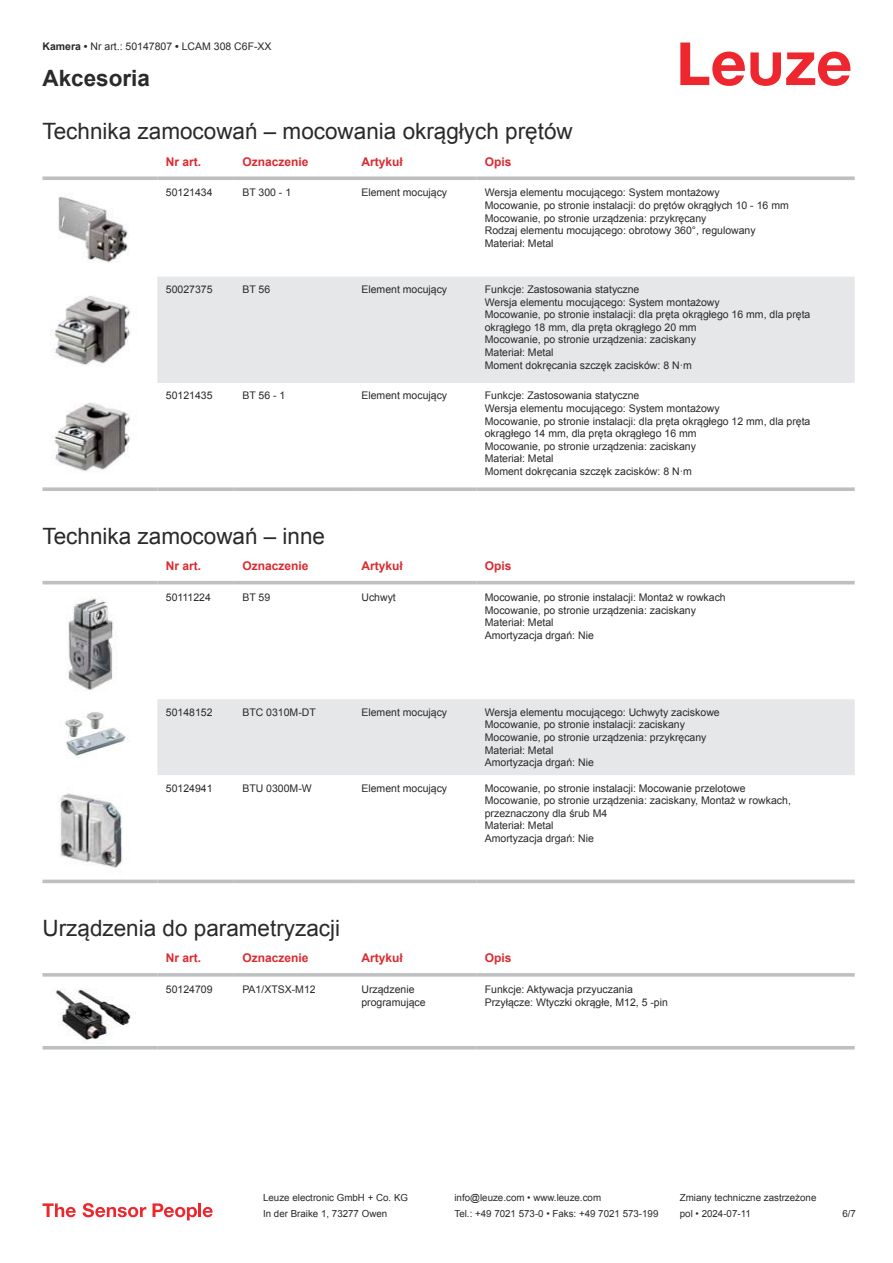
<style>
.page{position:relative;width:893px;height:1263px;background:#fff}
.page>*{position:absolute;margin:0;border:0;box-sizing:border-box;transform-origin:0 0}
.t1{font:22.5px "Arial";color:#2b292a}
.t2{font:700 22.5px "Arial";color:#2b292a}
.t3{font:700 12px "Arial";color:#db2a30}
.t4{font:10.5px/12.6px "Arial";color:#2b292a}
.t5{font:9.75px "Arial";color:#2b292a}
.s1{font-weight:700}
</style>
<div class="page">
<svg style="left:680px;top:43px;width:170px;height:43px"></svg>
<div style="left:157px;top:277px;width:698px;height:106px;background:#e6e7e9"></div>
<svg style="left:43px;top:176px;width:114px;height:4px"></svg>
<svg style="left:157px;top:176px;width:77px;height:4px"></svg>
<svg style="left:234px;top:176px;width:119px;height:4px"></svg>
<svg style="left:353px;top:176px;width:123px;height:4px"></svg>
<svg style="left:476px;top:176px;width:379px;height:4px;fill:#bdbfc1"></svg>
<svg style="left:43px;top:487px;width:114px;height:4px"></svg>
<svg style="left:157px;top:487px;width:77px;height:4px"></svg>
<svg style="left:234px;top:487px;width:119px;height:4px"></svg>
<svg style="left:353px;top:487px;width:123px;height:4px"></svg>
<svg style="left:476px;top:487px;width:379px;height:4px;fill:#bdbfc1"></svg>
<img style="left:58px;top:194px;width:71px;height:69px">
<img style="left:53px;top:296px;width:78px;height:70px">
<img style="left:50px;top:402px;width:81px;height:69px">
<svg style="left:43px;top:584px;width:812px;height:300px"></svg>
<div style="left:157px;top:699px;width:698px;height:76px;background:#e6e7e9"></div>
<hr style="left:43px;top:581px;width:114px;height:3px;background:#bdbfc1">
<hr style="left:157px;top:581px;width:77px;height:3px;background:#bdbfc1">
<hr style="left:234px;top:581px;width:119px;height:3px;background:#bdbfc1">
<hr style="left:353px;top:581px;width:123px;height:3px;background:#bdbfc1">
<hr style="left:476px;top:581px;width:379px;height:3px;background:#bdbfc1">
<hr style="left:43px;top:880px;width:114px;height:3px;background:#bdbfc1">
<hr style="left:157px;top:880px;width:77px;height:3px;background:#bdbfc1">
<hr style="left:234px;top:880px;width:119px;height:3px;background:#bdbfc1">
<hr style="left:353px;top:880px;width:123px;height:3px;background:#bdbfc1">
<hr style="left:476px;top:880px;width:379px;height:3px;background:#bdbfc1">
<img style="left:58px;top:589px;width:67px;height:106px">
<img style="left:43px;top:703px;width:97px;height:62px">
<img style="left:43px;top:779px;width:97px;height:98px">
<svg style="left:43px;top:1043px;width:812px;height:7px"></svg>
<svg style="left:43px;top:973px;width:114px;height:4px"></svg>
<svg style="left:157px;top:973px;width:77px;height:4px"></svg>
<svg style="left:234px;top:973px;width:119px;height:4px"></svg>
<svg style="left:353px;top:973px;width:123px;height:4px"></svg>
<svg style="left:476px;top:973px;width:379px;height:4px;fill:#c2c4c5"></svg>
<hr style="left:43px;top:1046px;width:114px;height:3px;background:#bdbfc1">
<hr style="left:157px;top:1046px;width:77px;height:3px;background:#bdbfc1">
<hr style="left:234px;top:1046px;width:119px;height:3px;background:#bdbfc1">
<hr style="left:353px;top:1046px;width:123px;height:3px;background:#bdbfc1">
<hr style="left:476px;top:1046px;width:379px;height:3px;background:#bdbfc1">
<img style="left:54px;top:988px;width:82px;height:55px">
<svg style="left:43px;top:1203px;width:33px;height:14px"></svg>
<svg style="left:83px;top:1203px;width:63px;height:14px"></svg>
<svg style="left:153px;top:1203px;width:44px;height:17px"></svg>
<hr style="left:198px;top:1203px;width:3px;height:14px;background:#ed272d">
<svg style="left:203px;top:1207px;width:10px;height:10px"></svg>
<p class="t4" style="left:43px;top:41px;width:231px"><span class="s1">Kamera •</span> Nr art.: 50147807 <span class="s1">•</span> LCAM 308 C6F-XX</p>
<h1 class="t2" style="left:43px;top:70px;width:109px">Akcesoria</h1>
<h1 class="t1" style="left:43px;top:116px;width:532px">Technika zamocowań – mocowania okrągłych prętów</h1>
<p class="t3" style="left:166px;top:157px;width:37px">Nr art.</p>
<p class="t3" style="left:242px;top:157px;width:68px">Oznaczenie</p>
<p class="t3" style="left:361px;top:153px;width:43px">Artykuł</p>
<p class="t3" style="left:485px;top:157px;width:28px">Opis</p>
<p class="t4" style="left:166px;top:187px;width:48px">50121434</p>
<p class="t4" style="left:242px;top:187px;width:50px">BT 300 - 1</p>
<p class="t4" style="left:361px;top:186px;width:87px">Element mocujący</p>
<p class="t4" style="left:485px;top:186px;width:306px">Wersja elementu mocującego: System montażowy<br>Mocowanie, po stronie instalacji: do prętów okrągłych 10 - 16 mm Mocowanie, po stronie urządzenia: przykręcany<br>Rodzaj elementu mocującego: obrotowy 360°, regulowany Materiał: Metal</p>
<p class="t4" style="left:166px;top:284px;width:48px">50027375</p>
<p class="t4" style="left:242px;top:284px;width:29px">BT 56</p>
<p class="t4" style="left:361px;top:283px;width:87px">Element mocujący</p>
<p class="t4" style="left:485px;top:283px;width:327px">Funkcje: Zastosowania statyczne<br>Wersja elementu mocującego: System montażowy<br>Mocowanie, po stronie instalacji: dla pręta okrągłego 16 mm, dla pręta okrągłego 18 mm, dla pręta okrągłego 20 mm<br>Mocowanie, po stronie urządzenia: zaciskany<br>Materiał: Metal<br>Moment dokręcania szczęk zacisków: 8 N·m</p>
<p class="t4" style="left:166px;top:390px;width:48px">50121435</p>
<p class="t4" style="left:242px;top:390px;width:44px">BT 56 - 1</p>
<p class="t4" style="left:361px;top:389px;width:87px">Element mocujący</p>
<p class="t4" style="left:485px;top:389px;width:327px">Funkcje: Zastosowania statyczne<br>Wersja elementu mocującego: System montażowy<br>Mocowanie, po stronie instalacji: dla pręta okrągłego 12 mm, dla pręta okrągłego 14 mm, dla pręta okrągłego 16 mm<br>Mocowanie, po stronie urządzenia: zaciskany<br>Materiał: Metal<br>Moment dokręcania szczęk zacisków: 8 N·m</p>
<h1 class="t1" style="left:43px;top:520px;width:284px">Technika zamocowań – inne</h1>
<p class="t3" style="left:166px;top:561px;width:37px">Nr art.</p>
<p class="t3" style="left:242px;top:561px;width:68px">Oznaczenie</p>
<p class="t3" style="left:361px;top:557px;width:43px">Artykuł</p>
<p class="t3" style="left:485px;top:561px;width:28px">Opis</p>
<p class="t4" style="left:166px;top:592px;width:47px">50111224</p>
<p class="t4" style="left:242px;top:591px;width:29px">BT 59</p>
<p class="t4" style="left:361px;top:592px;width:36px">Uchwyt</p>
<p class="t4" style="left:485px;top:591px;width:242px">Mocowanie, po stronie instalacji: Montaż w rowkach Mocowanie, po stronie urządzenia: zaciskany Materiał: Metal<br>Amortyzacja drgań: Nie</p>
<p class="t4" style="left:166px;top:707px;width:48px">50148152</p>
<p class="t4" style="left:242px;top:707px;width:75px">BTC 0310M-DT</p>
<p class="t4" style="left:361px;top:706px;width:87px">Element mocujący</p>
<p class="t4" style="left:485px;top:706px;width:236px">Wersja elementu mocującego: Uchwyty zaciskowe Mocowanie, po stronie instalacji: zaciskany Mocowanie, po stronie urządzenia: przykręcany Materiał: Metal<br>Amortyzacja drgań: Nie</p>
<p class="t4" style="left:166px;top:781px;width:48px">50124941</p>
<p class="t4" style="left:242px;top:782px;width:71px">BTU 0300M-W</p>
<p class="t4" style="left:361px;top:781px;width:87px">Element mocujący</p>
<p class="t4" style="left:485px;top:781px;width:308px">Mocowanie, po stronie instalacji: Mocowanie przelotowe Mocowanie, po stronie urządzenia: zaciskany, Montaż w rowkach, przeznaczony dla śrub M4<br>Materiał: Metal<br>Amortyzacja drgań: Nie</p>
<h1 class="t1" style="left:43px;top:913px;width:299px">Urządzenia do parametryzacji</h1>
<p class="t3" style="left:166px;top:953px;width:37px">Nr art.</p>
<p class="t3" style="left:242px;top:953px;width:68px">Oznaczenie</p>
<p class="t3" style="left:361px;top:949px;width:43px">Artykuł</p>
<p class="t3" style="left:485px;top:953px;width:28px">Opis</p>
<p class="t4" style="left:166px;top:983px;width:48px">50124709</p>
<p class="t4" style="left:242px;top:984px;width:75px">PA1/XTSX-M12</p>
<p class="t4" style="left:361px;top:983px;width:66px">Urządzenie programujące</p>
<p class="t4" style="left:485px;top:983px;width:185px">Funkcje: Aktywacja przyuczania<br>Przyłącze: Wtyczki okrągłe, M12, 5 -pin</p>
<p class="t5" style="left:263px;top:1191px;width:146px">Leuze electronic GmbH + Co. KG</p>
<p class="t5" style="left:454px;top:1191px;width:148px">info@leuze.com • www.leuze.com</p>
<p class="t5" style="left:680px;top:1191px;width:138px">Zmiany techniczne zastrzeżone</p>
<p class="t5" style="left:263px;top:1210px;width:126px">In der Braike 1, 73277 Owen</p>
<p class="t5" style="left:454px;top:1207px;width:205px">Tel.: +49 7021 573-0 • Faks: +49 7021 573-199</p>
<p class="t5" style="left:680px;top:1207px;width:72px">pol • 2024-07-11</p>
<p class="t5" style="left:842px;top:1210px;width:15px">6 /7</p>
</div>
